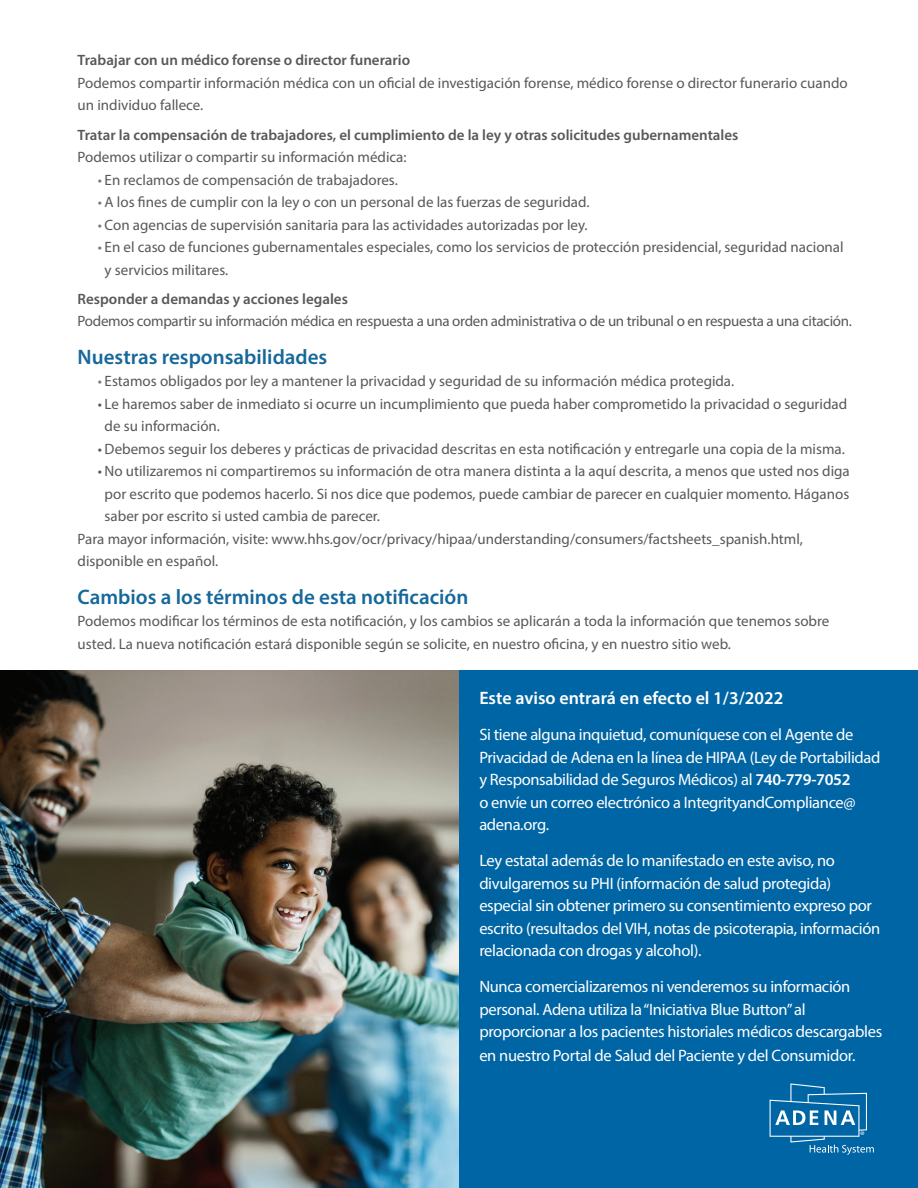
<style>
.page{position:relative;width:918px;height:1188px;background:#fff}
.page>*{position:absolute;margin:0;border:0;box-sizing:border-box;transform-origin:0 0}
.t1{font:600 21px "Myriad Pro";color:#16689b}
.t2{font:600 18px "Myriad Pro";color:#fff}
.t3{font:16.5px/22.5px "Myriad Pro";letter-spacing:-.02em;color:#fff}
.t4{font:15px/22.5px "Myriad Pro";color:#57585a}
.t5{font:600 15px "Myriad Pro";color:#57585a}
.t6{font:15px "Myriad Pro";letter-spacing:-.02em;color:#57585a}
.s1{color:#787a7d}
.s2{font-weight:600}
</style>
<div class="page">
<div style="left:459px;top:671px;width:459px;height:517px;background:#0065a4"></div>
<svg style="left:770px;top:1083px;width:104px;height:72px"></svg>
<img style="left:0;top:671px;width:459px;height:517px">
<p class="t5" style="left:78px;top:51px;width:334px">Trabajar con un médico forense o director funerario</p>
<p class="t4" style="left:78px;top:71px;width:772px">Podemos compartir información médica con un oficial de investigación forense, médico forense o director funerario cuando un individuo fallece.</p>
<p class="t5" style="left:78px;top:125px;width:662px">Tratar la compensación de trabajadores, el cumplimiento de la ley y otras solicitudes gubernamentales</p>
<p class="t4" style="left:78px;top:145px;width:330px">Podemos utilizar o compartir su información médica:</p>
<p class="t4" style="left:98px;top:168px;width:301px"><span class="s1">•</span> En reclamos de compensación de trabajadores.</p>
<p class="t4" style="left:98px;top:190px;width:493px"><span class="s1">•</span> A los fines de cumplir con la ley o con un personal de las fuerzas de seguridad.</p>
<p class="t4" style="left:98px;top:213px;width:491px"><span class="s1">•</span> Con agencias de supervisión sanitaria para las actividades autorizadas por ley.</p>
<p class="t4" style="left:105px;top:235px;width:741px;text-indent:-7px"><span class="s1">•</span> En el caso de funciones gubernamentales especiales, como los servicios de protección presidencial, seguridad nacional y servicios militares.</p>
<p class="t5" style="left:78px;top:289px;width:272px">Responder a demandas y acciones legales</p>
<p class="t6" style="left:78px;top:312px;width:776px">Podemos compartir su información médica en respuesta a una orden administrativa o de un tribunal o en respuesta a una citación.</p>
<h1 class="t1" style="left:78px;top:343px;width:251px">Nuestras responsabilidades</h1>
<p class="t4" style="left:98px;top:370px;width:638px"><span class="s1">•</span> Estamos obligados por ley a mantener la privacidad y seguridad de su información médica protegida.</p>
<p class="t4" style="left:105px;top:392px;width:744px;text-indent:-7px">• Le haremos saber de inmediato si ocurre un incumplimiento que pueda haber comprometido la privacidad o seguridad de su información.</p>
<p class="t4" style="left:98px;top:437px;width:749px">• Debemos seguir los deberes y prácticas de privacidad descritas en esta notificación y entregarle una copia de la misma.</p>
<p class="t4" style="left:98px;top:460px;width:753px">• No utilizaremos ni compartiremos su información de otra manera distinta a la aquí descrita, a menos que usted nos diga</p>
<p class="t4" style="left:105px;top:482px;width:746px">por escrito que podemos hacerlo. Si nos dice que podemos, puede cambiar de parecer en cualquier momento. Háganos</p>
<p class="t4" style="left:105px;top:505px;width:277px">saber por escrito si usted cambia de parecer.</p>
<p class="t4" style="left:78px;top:527px;width:727px">Para mayor información, visite: www.hhs.gov/ocr/privacy/hipaa/understanding/consumers/factsheets_spanish.html,</p>
<p class="t4" style="left:78px;top:550px;width:142px">disponible en español.</p>
<h1 class="t1" style="left:78px;top:583px;width:392px">Cambios a los términos de esta notificación</h1>
<p class="t4" style="left:78px;top:610px;width:753px">Podemos modificar los términos de esta notificación, y los cambios se aplicarán a toda la información que tenemos sobre usted. La nueva notificación estará disponible según se solicite, en nuestro oficina, y en nuestro sitio web.</p>
<p class="t2" style="left:479px;top:687px;width:305px">Este aviso entrará en efecto el 1/3/2022</p>
<p class="t3" style="left:479px;top:723px;width:403px">Si tiene alguna inquietud, comuníquese con el Agente de Privacidad de Adena en la línea de HIPAA (Ley de Portabilidad y Responsabilidad de Seguros Médicos) al <span class="s2">740-779-7052<br></span>o envíe un correo electrónico a IntegrityandCompliance@ adena.org.</p>
<p class="t3" style="left:479px;top:849px;width:402px">Ley estatal además de lo manifestado en este aviso, no divulgaremos su PHI (información de salud protegida) especial sin obtener primero su consentimiento expreso por escrito (resultados del VIH, notas de psicoterapia, información relacionada con drogas y alcohol).</p>
<p class="t3" style="left:479px;top:975px;width:404px">Nunca comercializaremos ni venderemos su información personal. Adena utiliza la “Iniciativa Blue Button” al proporcionar a los pacientes historiales médicos descargables</p>
<p class="t3" style="left:479px;top:1044px;width:378px">en nuestro Portal de Salud del Paciente y del Consumidor.</p>
</div>
